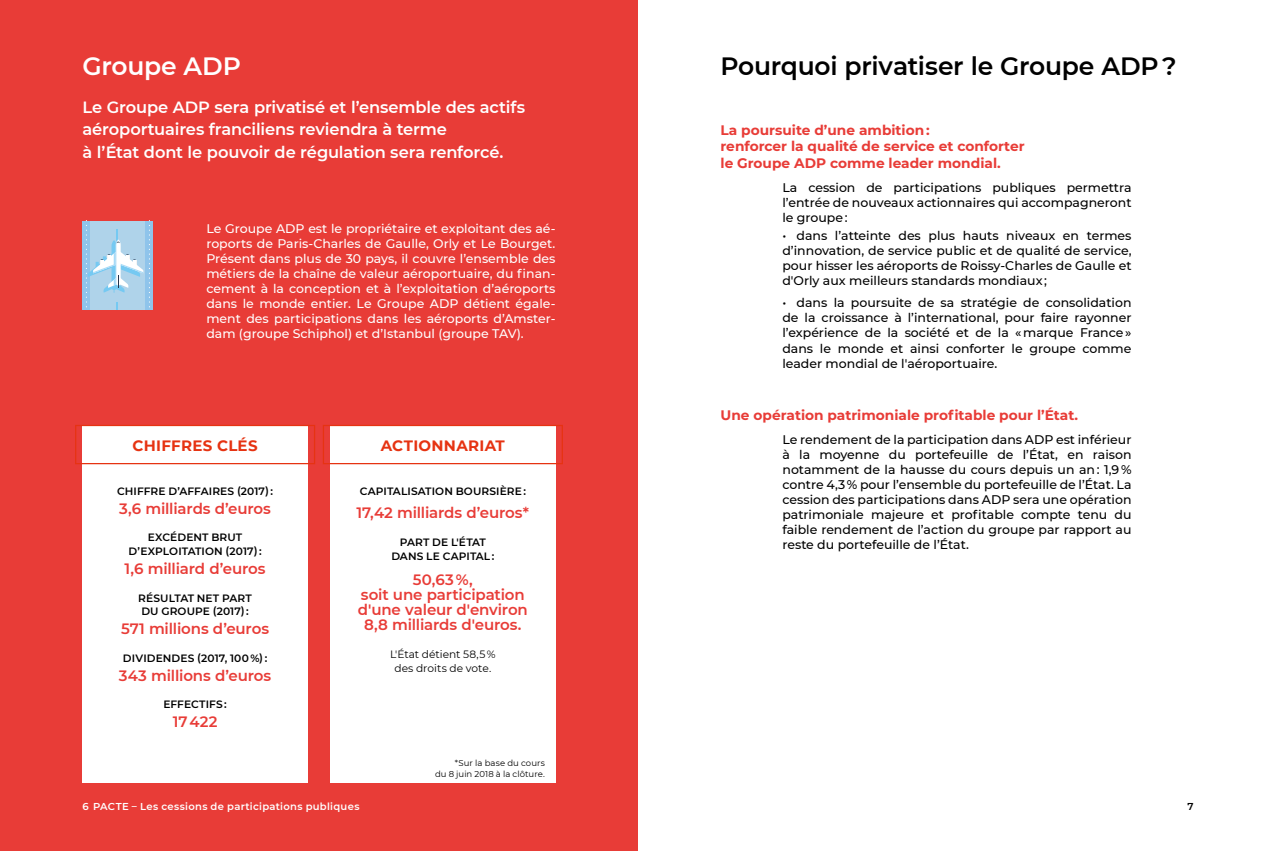
<style>
.page{position:relative;width:1276px;height:851px;background:#fff}
.page>*{position:absolute;margin:0;border:0;box-sizing:border-box;transform-origin:0 0}
.t1{font:600 25px "Montserrat";letter-spacing:-.01em;color:#000}
.t2{font:600 25px "Montserrat";letter-spacing:-.01em;color:#fff}
.t3{font:600 16.25px/22.5px "Montserrat";letter-spacing:-.005em;color:#fff}
.t4{font:600 15px/15px "Montserrat";letter-spacing:-.01em;color:#e83c37;text-align:center}
.t5{font:700 15px "Montserrat";letter-spacing:.02em;color:#e63312}
.t6{font:700 13.75px/16.5px "Montserrat";color:#e83c37}
.t7{font:500 12.5px/15px "Montserrat";color:#000;text-align:justify}
.t8{font:500 12.5px/15px "Montserrat";color:#fff;text-align:justify}
.t9{font:600 10.62px/13.8px "Montserrat";letter-spacing:.01em;color:#000;text-align:center}
.t10{font:10.62px/13.8px "Montserrat";letter-spacing:.005em;color:#000;text-align:center}
.t11{font:600 10px "Montserrat";letter-spacing:.03em;color:#fff}
.t12{font:600 10px "Montserrat";color:#000}
.t13{font:8.5px/11.2px "Montserrat";letter-spacing:.01em;color:#000;text-align:right}
</style>
<div class="page">
<div style="left:0;top:0;width:638px;height:850px;background:#e83c37"></div>
<div style="left:82px;top:425px;width:226px;height:358px;background:#fff"></div>
<div style="left:330px;top:425px;width:225px;height:358px;background:#fff"></div>
<div style="left:75px;top:425px;width:240px;height:39px;border:1px solid #e63312"></div>
<div style="left:323px;top:425px;width:240px;height:39px;border:1px solid #e63312"></div>
<div style="left:82px;top:221px;width:71px;height:88px;background:#8fc4eb"></div>
<div style="left:91px;top:221px;width:54px;height:88px;background:#afd3ea"></div>
<svg style="left:149px;top:221px;width:1px;height:86px"></svg>
<svg style="left:86px;top:221px;width:57px;height:88px"></svg>
<h1 class="t2" style="left:82px;top:48px;width:160px">Groupe ADP</h1>
<h2 class="t3" style="left:82px;top:95px;width:444px">Le Groupe ADP sera privatisé et l’ensemble des actifs aéroportuaires franciliens reviendra à terme<br>à l’État dont le pouvoir de régulation sera renforcé.</h2>
<p class="t8" style="left:206px;top:220px;width:350px">Le Groupe ADP est le propriétaire et exploitant des aé&shy;roports de Paris-Charles de Gaulle, Orly et Le Bourget.<br>Présent dans plus de 30 pays, il couvre l’ensemble des métiers de la chaîne de valeur aéroportuaire, du finan&shy;cement à la conception et à l’exploitation d’aéroports dans le monde entier. Le Groupe ADP détient égale&shy;ment des participations dans les aéroports d’Amster&shy;dam (groupe Schiphol) et d’Istanbul (groupe TAV).</p>
<p class="t5" style="left:133px;top:435px;width:127px">CHIFFRES CLÉS</p>
<p class="t5" style="left:381px;top:435px;width:125px">ACTIONNARIAT</p>
<p class="t9" style="left:117px;top:484px;width:157px">CHIFFRE D’AFFAIRES (2017) :</p>
<p class="t4" style="left:119px;top:500px;width:153px">3,6 milliards d’euros</p>
<p class="t9" style="left:129px;top:530px;width:135px">EXCÉDENT BRUT<br>D’EXPLOITATION (2017) :</p>
<p class="t4" style="left:125px;top:560px;width:142px">1,6 milliard d’euros</p>
<p class="t9" style="left:138px;top:590px;width:115px;text-align:left">RÉSULTAT NET PART<br>DU GROUPE (2017) :</p>
<p class="t4" style="left:121px;top:620px;width:150px">571 millions d’euros</p>
<p class="t9" style="left:123px;top:650px;width:146px">DIVIDENDES (2017, 100 %) :</p>
<p class="t4" style="left:119px;top:667px;width:154px">343 millions d’euros</p>
<p class="t9" style="left:163px;top:697px;width:65px">EFFECTIFS :</p>
<p class="t4" style="left:173px;top:713px;width:46px">17 422</p>
<p class="t9" style="left:360px;top:484px;width:168px">CAPITALISATION BOURSIÈRE :</p>
<p class="t4" style="left:356px;top:504px;width:174px">17,42 milliards d’euros*</p>
<p class="t9" style="left:391px;top:534px;width:105px">PART DE L'ÉTAT<br>DANS LE CAPITAL :</p>
<p class="t4" style="left:358px;top:572px;width:171px">50,63 %,<br>soit une participation d'une valeur d'environ<br>8,8 milliards d'euros.</p>
<p class="t10" style="left:390px;top:647px;width:107px">L'État détient 58,5 % des droits de vote.</p>
<p class="t13" style="left:435px;top:756px;width:111px">*Sur la base du cours<br>du 8 juin 2018 à la clôture.</p>
<h1 class="t1" style="left:720px;top:48px;width:457px">Pourquoi privatiser le Groupe ADP ?</h1>
<p class="t6" style="left:720px;top:121px;width:306px">La poursuite d’une ambition :<br>renforcer la qualité de service et conforter le Groupe ADP comme leader mondial.</p>
<p class="t7" style="left:782px;top:179px;width:350px">La cession de participations publiques permettra l’entrée de nouveaux actionnaires qui accompagneront le groupe :</p>
<p class="t7" style="left:782px;top:228px;width:350px">• dans l’atteinte des plus hauts niveaux en termes d’innovation, de service public et de qualité de service, pour hisser les aéroports de Roissy-Charles de Gaulle et d'Orly aux meilleurs standards mondiaux ;</p>
<p class="t7" style="left:782px;top:295px;width:351px">• dans la poursuite de sa stratégie de consolidation de la croissance à l’international, pour faire rayonner l’expérience de la société et de la « marque France » dans le monde et ainsi conforter le groupe comme leader mondial de l'aéroportuaire.</p>
<p class="t6" style="left:720px;top:406px;width:359px">Une opération patrimoniale profitable pour l’État.</p>
<p class="t7" style="left:782px;top:431px;width:351px">Le rendement de la participation dans ADP est inférieur à la moyenne du portefeuille de l’État, en raison notamment de la hausse du cours depuis un an : 1,9 % contre 4,3 % pour l’ensemble du portefeuille de l’État. La cession des participations dans ADP sera une opération patrimoniale majeure et profitable compte tenu du faible rendement de l’action du groupe par rapport au reste du portefeuille de l’État.</p>
<p class="t11" style="left:82px;top:799px;width:278px">6 PACTE – Les cessions de participations publiques</p>
<p class="t12" style="left:1187px;top:799px;width:8px">7</p>
</div>
